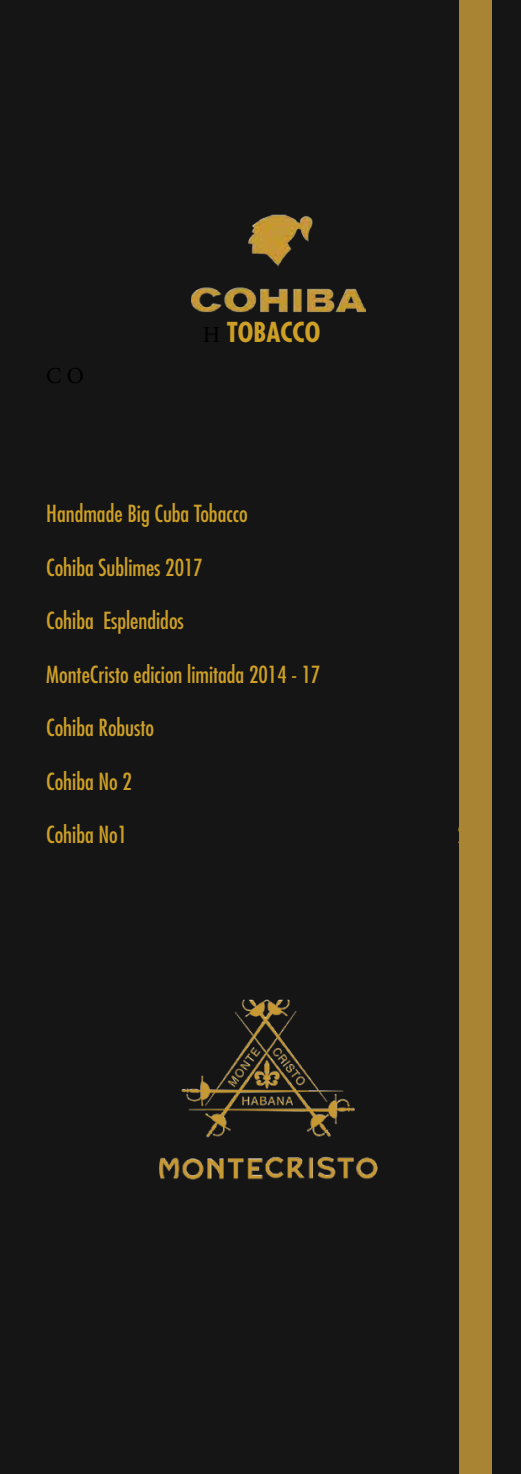
<style>
.page{position:relative;width:521px;height:1474px;background:#fff}
.page>*{position:absolute;margin:0;border:0;box-sizing:border-box;transform-origin:0 0}
.t1{font:700 condensed 26.78px "Futura LT";color:#cd9f26}
.t2{font:condensed 22.93px "Futura LT";color:#cd9f26}
.t3{font:22.93px "Minion Pro";color:#000}
.s1{font-family:"Minion Pro";font-weight:400;font-stretch:normal;font-size:22.93px;color:#000}
</style>
<div class="page">
<div style="left:0;top:0;width:521px;height:1473px;background:#151515"></div>
<img style="left:159px;top:999px;width:219px;height:181px">
<img style="left:191px;top:214px;width:174px;height:99px">
<div style="left:459px;top:0;width:32px;height:1473px;background:#a98432"></div>
<p class="t3" style="left:46px;top:360px;width:39px">C O</p>
<p class="t1" style="left:203px;top:315px;width:119px"><span class="s1">H</span> TOBACCO</p>
<p class="t2" style="left:46px;top:500px;width:203px">Handmade Big Cuba Tobacco</p>
<p class="t2" style="left:46px;top:553px;width:158px">Cohiba Sublimes 2017</p>
<p class="t2" style="left:46px;top:607px;width:139px">Cohiba ΕEsplendidos</p>
<p class="t2" style="left:46px;top:660px;width:276px">MonteCristo edicion limitada 2014 - 17</p>
<p class="t2" style="left:46px;top:714px;width:109px">Cohiba Robusto</p>
<p class="t2" style="left:46px;top:767px;width:87px">Cohiba No 2</p>
<p class="t2" style="left:46px;top:821px;width:83px">Cohiba No1</p>
</div>
